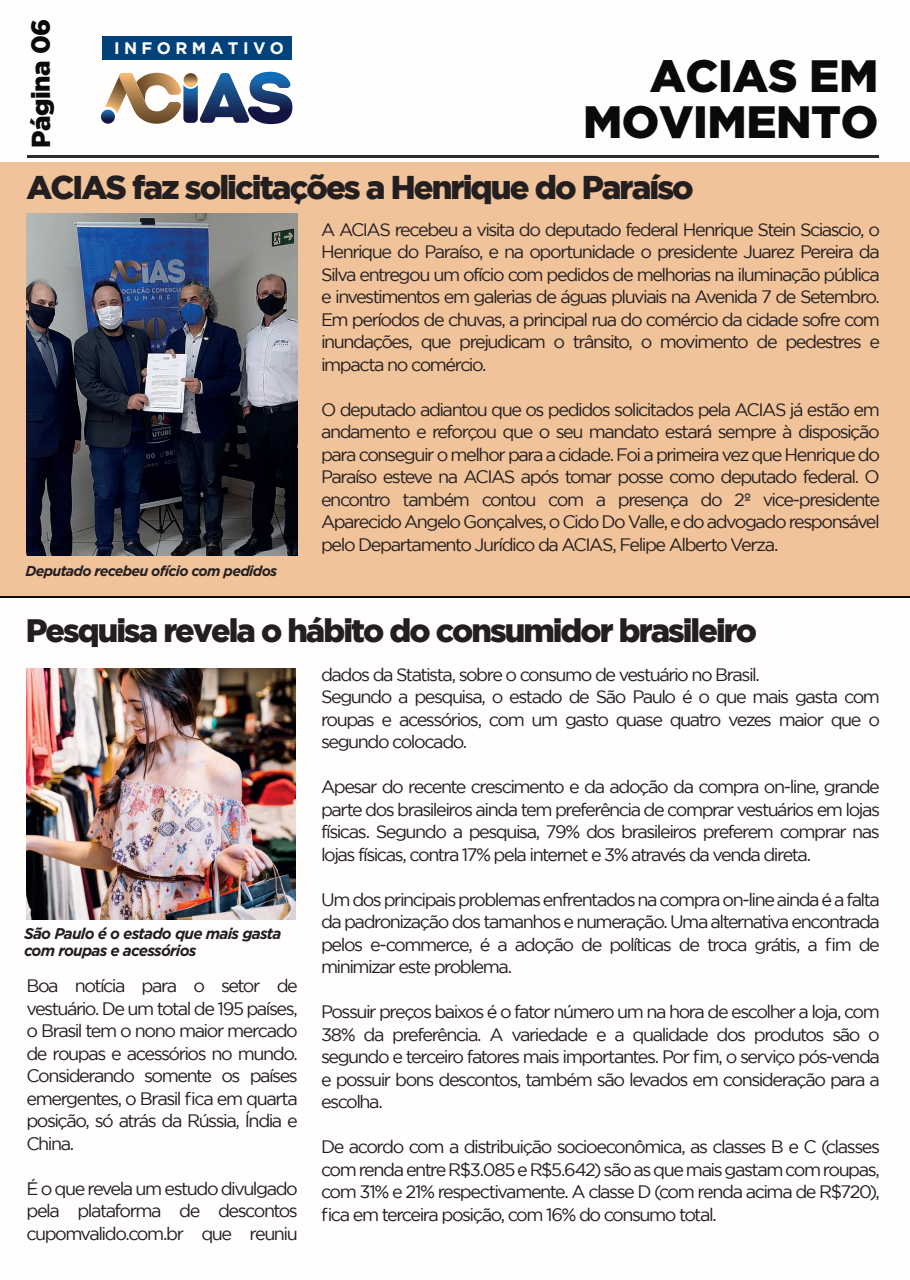
<style>
.page{position:relative;width:910px;height:1280px;background:#fff}
.page>*{position:absolute;margin:0;border:0;box-sizing:border-box;transform-origin:0 0}
.t1{font:900 45.3px/46.5px "Gotham";letter-spacing:-.01em;color:#0b090c;text-align:right}
.t2{font:900 32.85px "Gotham";letter-spacing:-.06em;color:#231f20}
.t3{font:900 32.4px "Gotham";letter-spacing:-.06em;color:#231f20}
.t4{font:900 25.95px "Gotham";letter-spacing:-.025em;color:#0b090c}
.t5{font:18px/22.5px "Gotham";letter-spacing:-.08em;color:#231f20;text-align:justify}
.t6{font:700 16.65px "Gotham";letter-spacing:.26em;color:#fff}
.t7{font:italic 700 15.45px/17.2px "Gotham";letter-spacing:-.045em;color:#231f20}
.t8{font:italic 700 14.4px "Gotham";letter-spacing:-.045em;color:#231f20}
</style>
<div class="page">
<div style="left:0;top:162px;width:910px;height:433px;background:#f1c39b"></div>
<div style="left:102px;top:36px;width:189px;height:24px;background:#004279"></div>
<svg style="left:101px;top:110px;width:14px;height:14px"></svg>
<svg style="left:105px;top:72px;width:187px;height:52px"></svg>
<svg style="left:184px;top:73px;width:14px;height:14px"></svg>
<hr style="left:27px;top:155px;width:851px;height:2px;background:#292d2f">
<img style="left:27px;top:213px;width:271px;height:342px">
<img style="left:27px;top:669px;width:269px;height:251px">
<hr style="left:0;top:596px;width:910px;height:1px;background:#0b090c">
<h3 class="t4" style="left:26px;top:148px;width:131px;rotate:-90deg">Página 06</h3>
<p class="t6" style="left:114px;top:38px;width:171px">INFORMATIVO</p>
<h1 class="t1" style="left:583px;top:51px;width:297px">ACIAS EM<br>MOVIMENTO</h1>
<h2 class="t2" style="left:26px;top:168px;width:669px">ACIAS faz solicitações a Henrique do Paraíso</h2>
<p class="t5" style="left:321px;top:218px;width:560px">A ACIAS recebeu a visita do deputado federal Henrique Stein Sciascio, o Henrique do Paraíso, e na oportunidade o presidente Juarez Pereira da Silva entregou um ofício com pedidos de melhorias na iluminação pública e investimentos em galerias de águas pluviais na Avenida 7 de Setembro.<br>Em períodos de chuvas, a principal rua do comércio da cidade sofre com inundações, que prejudicam o trânsito, o movimento de pedestres e impacta no comércio.</p>
<p class="t5" style="left:321px;top:398px;width:560px">O deputado adiantou que os pedidos solicitados pela ACIAS já estão em andamento e reforçou que o seu mandato estará sempre à disposição para conseguir o melhor para a cidade. Foi a primeira vez que Henrique do Paraíso esteve na ACIAS após tomar posse como deputado federal. O encontro também contou com a presença do 2º vice-presidente Aparecido Angelo Gonçalves, o Cido Do Valle, e do advogado responsável pelo Departamento Jurídico da ACIAS, Felipe Alberto Verza.</p>
<p class="t8" style="left:25px;top:562px;width:253px">Deputado recebeu ofício com pedidos</p>
<h3 class="t3" style="left:26px;top:612px;width:733px">Pesquisa revela o hábito do consumidor brasileiro</h3>
<p class="t7" style="left:24px;top:924px;width:259px">São Paulo é o estado que mais gasta com roupas e acessórios</p>
<p class="t5" style="left:26px;top:974px;width:273px">Boa notícia para o setor de vestuário. De um total de 195 países, o Brasil tem o nono maior mercado de roupas e acessórios no mundo.<br>Considerando somente os países emergentes, o Brasil fica em quarta posição, só atrás da Rússia, Índia e China.</p>
<p class="t5" style="left:26px;top:1177px;width:273px">É o que revela um estudo divulgado pela plataforma de descontos cupomvalido.com.br que reuniu</p>
<p class="t5" style="left:321px;top:663px;width:560px;text-align:left">dados da Statista, sobre o consumo de vestuário no Brasil.<br>Segundo a pesquisa, o estado de São Paulo é o que mais gasta com roupas e acessórios, com um gasto quase quatro vezes maior que o segundo colocado.</p>
<p class="t5" style="left:321px;top:775px;width:560px">Apesar do recente crescimento e da adoção da compra on-line, grande parte dos brasileiros ainda tem preferência de comprar vestuários em lojas físicas. Segundo a pesquisa, 79% dos brasileiros preferem comprar nas lojas físicas, contra 17% pela internet e 3% através da venda direta.</p>
<p class="t5" style="left:321px;top:888px;width:560px">Um dos principais problemas enfrentados na compra on-line ainda é a falta da padronização dos tamanhos e numeração. Uma alternativa encontrada pelos e-commerce, é a adoção de políticas de troca grátis, a fim de minimizar este problema.</p>
<p class="t5" style="left:321px;top:1000px;width:560px">Possuir preços baixos é o fator número um na hora de escolher a loja, com 38% da preferência. A variedade e a qualidade dos produtos são o segundo e terceiro fatores mais importantes. Por fim, o serviço pós-venda e possuir bons descontos, também são levados em consideração para a escolha.</p>
<p class="t5" style="left:321px;top:1135px;width:560px">De acordo com a distribuição socioeconômica, as classes B e C (classes com renda entre R$3.085 e R$5.642) são as que mais gastam com roupas, com 31% e 21% respectivamente. A classe D (com renda acima de R$720), fica em terceira posição, com 16% do consumo total.</p>
</div>
